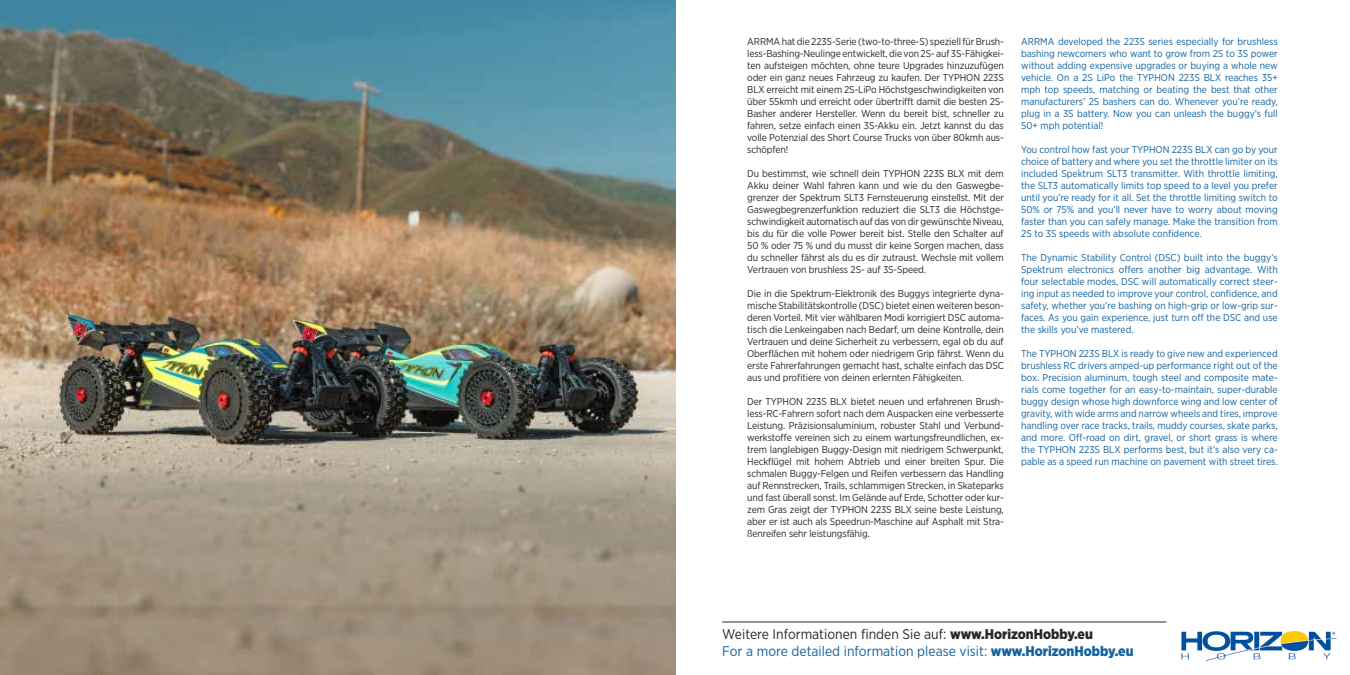
<style>
.page{position:relative;width:1350px;height:675px;background:#fff}
.page>*{position:absolute;margin:0;border:0;box-sizing:border-box;transform-origin:0 0}
.t1{font:14px/16.8px "Gotham Narrow";color:#13629f}
.t2{font:10px/12px "Gotham Narrow";letter-spacing:-.01em;color:#282828;text-align:justify}
.t3{font:10px/12px "Gotham Narrow";color:#13629f;text-align:justify}
.s1{color:#282828}
.s2{font-weight:900;color:#282828}
.s3{font-weight:900}
</style>
<div class="page">
<img style="left:1182px;top:632px;width:154px;height:28px">
<hr style="left:722px;top:622px;width:444px;height:1px;background:#282828">
<img style="left:0;top:0;width:675px;height:675px">
<p class="t2" style="left:747px;top:35px;width:258px">ARRMA hat die 223S-Serie (two-to-three-S) speziell für Brush&shy;less-Bashing-Neulinge entwickelt, die von 2S- auf 3S-Fähigkei&shy;ten aufsteigen möchten, ohne teure Upgrades hinzuzufügen oder ein ganz neues Fahrzeug zu kaufen. Der TYPHON 223S BLX erreicht mit einem 2S-LiPo Höchstgeschwindigkeiten von über 55kmh und erreicht oder übertrifft damit die besten 2S-Basher anderer Hersteller. Wenn du bereit bist, schneller zu fahren, setze einfach einen 3S-Akku ein. Jetzt kannst du das volle Potenzial des Short Course Trucks von über 80kmh aus&shy;schöpfen!</p>
<p class="t2" style="left:747px;top:167px;width:258px">Du bestimmst, wie schnell dein TYPHON 223S BLX mit dem Akku deiner Wahl fahren kann und wie du den Gaswegbe&shy;grenzer der Spektrum SLT3 Fernsteuerung einstellst. Mit der Gaswegbegrenzerfunktion reduziert die SLT3 die Höchstge&shy;schwindigkeit automatisch auf das von dir gewünschte Niveau, bis du für die volle Power bereit bist. Stelle den Schalter auf 50 % oder 75 % und du musst dir keine Sorgen machen, dass du schneller fährst als du es dir zutraust. Wechsle mit vollem Vertrauen von brushless 2S- auf 3S-Speed.</p>
<p class="t2" style="left:747px;top:287px;width:258px">Die in die Spektrum-Elektronik des Buggys integrierte dyna&shy;mische Stabilitätskontrolle (DSC) bietet einen weiteren beson&shy;deren Vorteil. Mit vier wählbaren Modi korrigiert DSC automa&shy;tisch die Lenkeingaben nach Bedarf, um deine Kontrolle, dein Vertrauen und deine Sicherheit zu verbessern, egal ob du auf Oberflächen mit hohem oder niedrigem Grip fährst. Wenn du erste Fahrerfahrungen gemacht hast, schalte einfach das DSC aus und profitiere von deinen erlernten Fähigkeiten.</p>
<p class="t2" style="left:747px;top:395px;width:258px">Der TYPHON 223S BLX bietet neuen und erfahrenen Brush&shy;less-RC-Fahrern sofort nach dem Auspacken eine verbesserte Leistung. Präzisionsaluminium, robuster Stahl und Verbund&shy;werkstoffe vereinen sich zu einem wartungsfreundlichen, ex&shy;trem langlebigen Buggy-Design mit niedrigem Schwerpunkt, Heckflügel mit hohem Abtrieb und einer breiten Spur. Die schmalen Buggy-Felgen und Reifen verbessern das Handling auf Rennstrecken, Trails, schlammigen Strecken, in Skateparks und fast überall sonst. Im Gelände auf Erde, Schotter oder kur&shy;zem Gras zeigt der TYPHON 223S BLX seine beste Leistung, aber er ist auch als Speedrun-Maschine auf Asphalt mit Stra&shy;ßenreifen sehr leistungsfähig.</p>
<p class="t3" style="left:1021px;top:35px;width:258px">ARRMA developed the 223S series especially for brushless bashing newcomers who want to grow from 2S to 3S power without adding expensive upgrades or buying a whole new vehicle. On a 2S LiPo the TYPHON 223S BLX reaches 35+ mph top speeds, matching or beating the best that other manufacturers’ 2S bashers can do. Whenever you’re ready, plug in a 3S battery. Now you can unleash the buggy’s full 50+ mph potential!</p>
<p class="t3" style="left:1021px;top:143px;width:258px">You control how fast your TYPHON 223S BLX can go by your choice of battery and where you set the throttle limiter on its included Spektrum SLT3 transmitter. With throttle limiting, the SLT3 automatically limits top speed to a level you prefer until you’re ready for it all. Set the throttle limiting switch to 50% or 75% and you’ll never have to worry about moving faster than you can safely manage. Make the transition from 2S to 3S speeds with absolute confidence.</p>
<p class="t3" style="left:1021px;top:251px;width:258px">The Dynamic Stability Control (DSC) built into the buggy’s Spektrum electronics offers another big advantage. With four selectable modes, DSC will automatically correct steer&shy;ing input as needed to improve your control, confidence, and safety, whether you’re bashing on high-grip or low-grip sur&shy;faces. As you gain experience, just turn off the DSC and use the skills you’ve mastered.</p>
<p class="t3" style="left:1021px;top:347px;width:258px">The TYPHON 223S BLX is ready to give new and experienced brushless RC drivers amped-up performance right out of the box. Precision aluminum, tough steel and composite mate&shy;rials come together for an easy-to-maintain, super-durable buggy design whose high downforce wing and low center of gravity, with wide arms and narrow wheels and tires, improve handling over race tracks, trails, muddy courses, skate parks, and more. Off-road on dirt, gravel, or short grass is where the TYPHON 223S BLX performs best, but it’s also very ca&shy;pable as a speed run machine on pavement with street tires.</p>
<h1 class="t1" style="left:722px;top:626px;width:413px"><span class="s1">Weitere Informationen finden Sie auf:</span> <span class="s2">www.HorizonHobby.eu<br></span>For a more detailed information please visit: <span class="s3">www.HorizonHobby.eu</span></h1>
</div>
